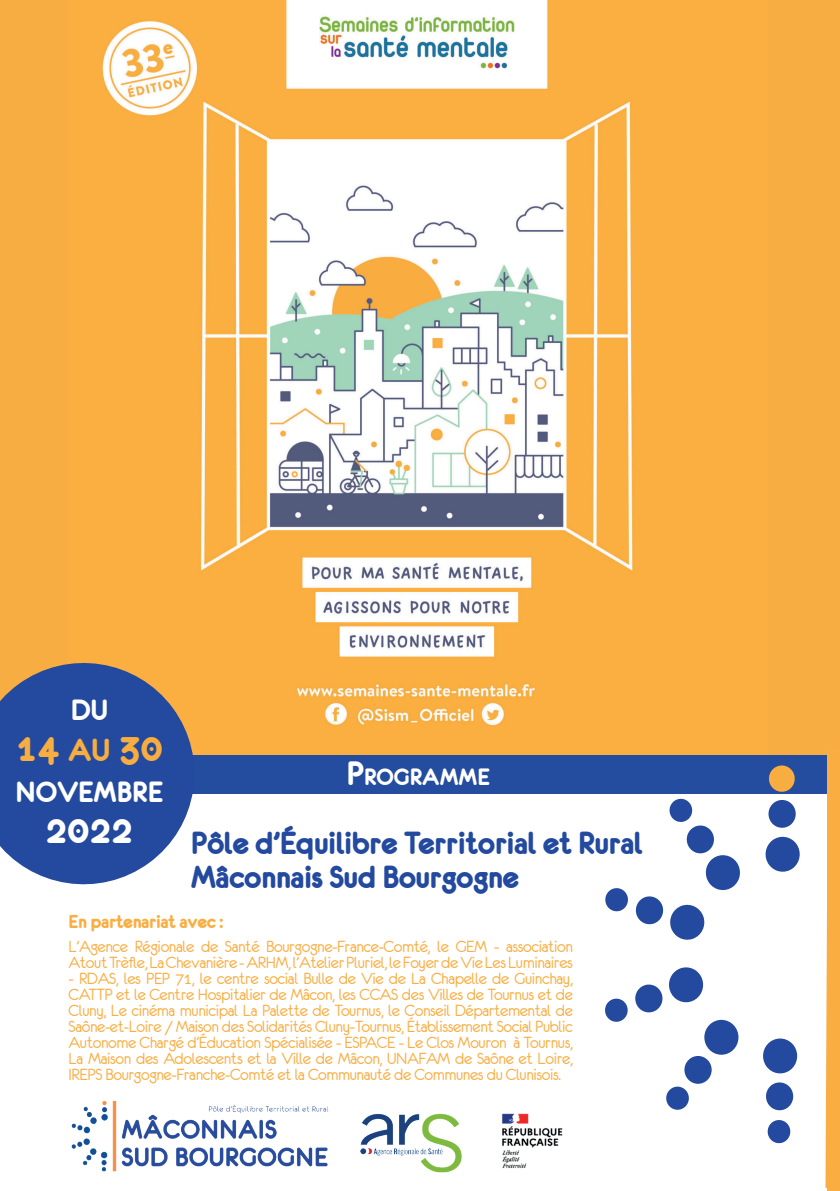
<style>
.page{position:relative;width:840px;height:1191px;background:#fff}
.page>*{position:absolute;margin:0;border:0;box-sizing:border-box;transform-origin:0 0}
.t1{font:42.6px "Eurofurencebold";color:#f8ad40}
.t2{font:42.6px "Eurofurencebold";color:#fff}
.t3{font:34px/34px "Eurofurencebold";letter-spacing:-.02em;color:#234a9f}
.t4{font:31.2px "Eurofurencebold";color:#fff}
.t5{font:25.2px "Eurofurencebold";color:#fff}
.t6{font:19.8px "Eurofurencebold";letter-spacing:-.02em;color:#faad41}
.t7{font:18px/16px "Eurofurenceregular";letter-spacing:-.02em;color:#faad41}
.s1{font-size:34px}
.s2{font-size:36px}
</style>
<div class="page">
<div style="left:0;top:0;width:839px;height:793px;background:#f8ad42"></div>
<img style="left:102px;top:0;width:531px;height:726px">
<img style="left:71px;top:1100px;width:258px;height:72px">
<div style="left:295px;top:144px;width:249px;height:28px;background:#fff"></div>
<div style="left:0;top:755px;width:839px;height:38px;background:#244c9f"></div>
<svg style="left:605px;top:798px;width:135px;height:142px"></svg>
<svg style="left:605px;top:967px;width:99px;height:55px"></svg>
<div style="left:703px;top:1019px;width:35px;height:35px;background:#234a9f;border-radius:50%"></div>
<div style="left:684px;top:1055px;width:27px;height:28px;background:#234a9f;border-radius:50%"></div>
<div style="left:665px;top:1086px;width:23px;height:23px;background:#234a9f;border-radius:50%"></div>
<svg style="left:760px;top:765px;width:67px;height:423px"></svg>
<div style="left:827px;top:749px;width:12px;height:442px;background:#faad41"></div>
<svg style="left:0;top:648px;width:209px;height:237px;fill:#234a9f"></svg>
<img style="left:360px;top:1113px;width:102px;height:60px">
<img style="left:502px;top:1113px;width:61px;height:56px">
<h3 class="t4" style="left:71px;top:694px;width:39px">DU</h3>
<h1 class="t1" style="left:16px;top:726px;width:148px">14 <span class="s1">AU</span> 30</h1>
<h3 class="t4" style="left:15px;top:776px;width:149px">NOVEMBRE</h3>
<h1 class="t2" style="left:46px;top:808px;width:89px">2022</h1>
<h3 class="t5" style="left:346px;top:764px;width:145px"><span class="s2">P</span>ROGRAMME</h3>
<h2 class="t3" style="left:191px;top:826px;width:453px">Pôle d’Équilibre Territorial et Rural<br>Mâconnais Sud Bourgogne</h2>
<p class="t6" style="left:69px;top:911px;width:156px">En partenariat avec :</p>
<p class="t7" style="left:69px;top:938px;width:505px">L’Agence Régionale de Santé Bourgogne-France-Comté, le GEM - association<br>Atout Trèfle, La Chevanière - ARHM, l’Atelier Pluriel, le Foyer de Vie Les Luminaires</p>
<p class="t7" style="left:69px;top:970px;width:505px;text-align:justify">- RDAS, les PEP 71, le centre social Bulle de Vie de La Chapelle de Guinchay, CATTP et le Centre Hospitalier de Mâcon, les CCAS des Villes de Tournus et de Cluny, Le cinéma municipal La Palette de Tournus, le Conseil Départemental de Saône-et-Loire / Maison des Solidarités Cluny-Tournus, Établissement Social Public Autonome Chargé d’Éducation Spécialisée - ESPACE - Le Clos Mouron à Tournus, La Maison des Adolescents et la Ville de Mâcon, UNAFAM de Saône et Loire, IREPS Bourgogne-Franche-Comté et la Communauté de Communes du Clunisois.</p>
</div>
